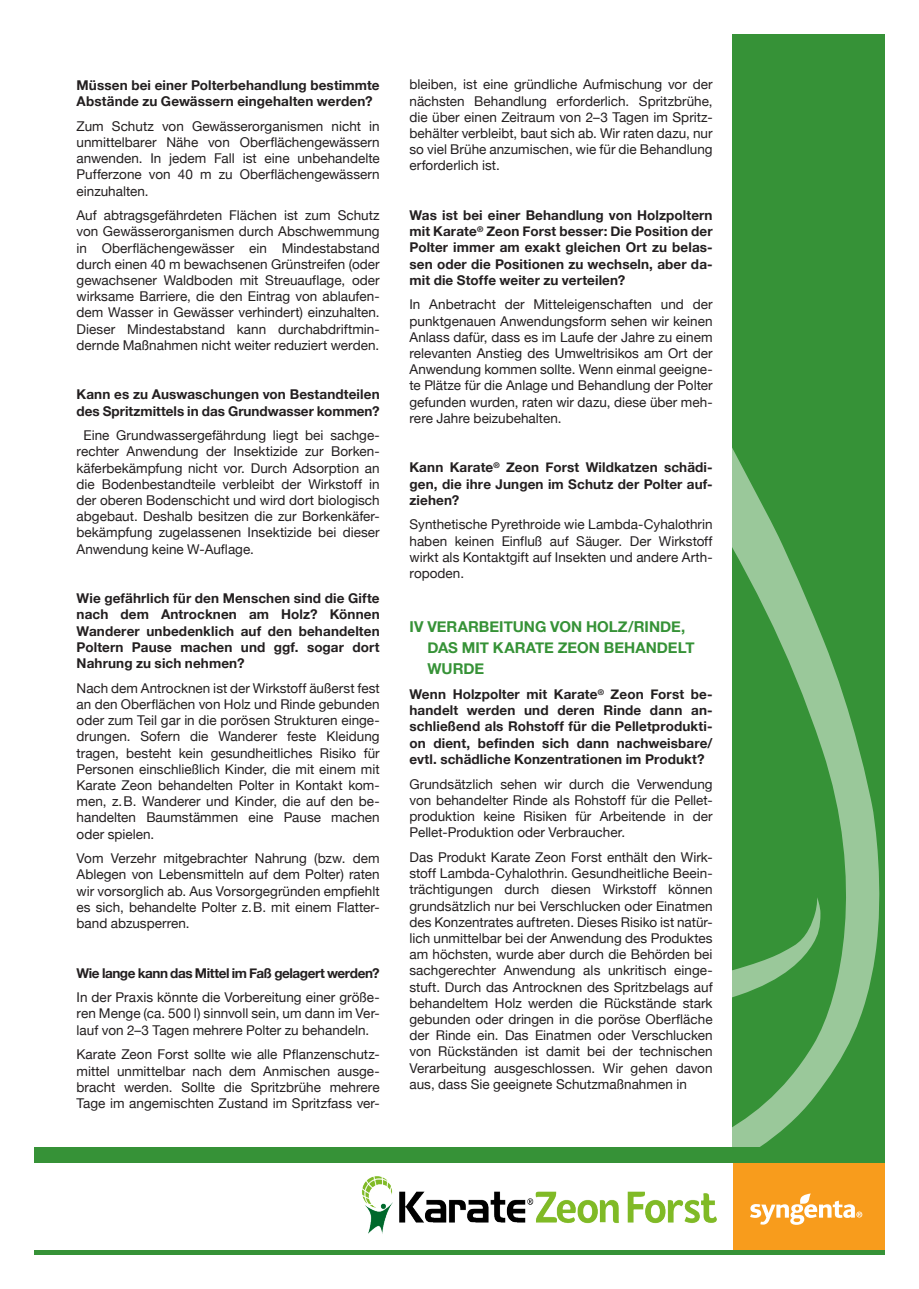
<style>
.page{position:relative;width:919px;height:1289px;background:#fff}
.page>*{position:absolute;margin:0;border:0;box-sizing:border-box;transform-origin:0 0}
.t1{font:700 15px/21px "Helvetica Neue";color:#369237}
.t2{font:13.5px/16.2px "Helvetica Neue";color:#231f20;text-align:justify}
.t3{font:700 13.5px/16.2px "Helvetica Neue";letter-spacing:.005em;color:#231f20;text-align:justify}
.t4{font:700 13.5px "Helvetica Neue";letter-spacing:-.03em;color:#231f20}
</style>
<div class="page">
<div style="left:732px;top:34px;width:152px;height:1220px;background:#369237"></div>
<svg style="left:732px;top:448px;width:147px;height:698px"></svg>
<div style="left:733px;top:1162px;width:151px;height:91px;background:#f89c1c"></div>
<svg style="left:750px;top:1193px;width:112px;height:31px"></svg>
<div style="left:34px;top:1146px;width:850px;height:16px;background:#369237"></div>
<hr style="left:34px;top:1250px;width:850px;height:4px;background:#369237">
<img style="left:341px;top:1162px;width:401px;height:93px">
<p class="t3" style="left:77px;top:77px;width:304px">Müssen bei einer Polterbehandlung bestimmte<br>Abstände zu Gewässern eingehalten werden?</p>
<p class="t2" style="left:77px;top:118px;width:304px">Zum Schutz von Gewässerorganismen nicht in unmittelbarer Nähe von Oberflächengewässern anwenden. In jedem Fall ist eine unbehandelte Pufferzone von 40 m zu Oberflächengewässern einzuhalten.</p>
<p class="t2" style="left:77px;top:208px;width:304px">Auf abtragsgefährdeten Flächen ist zum Schutz von Gewässerorganismen durch Abschwemmung in Oberflächengewässer ein Mindestabstand durch einen 40 m bewachsenen Grünstreifen (oder gewachsener Waldboden mit Streuauflage, oder wirksame Barriere, die den Eintrag von ablaufen&shy;dem Wasser in Gewässer verhindert) einzuhalten.<br>Dieser Mindestabstand kann durchabdriftmin&shy;dernde Maßnahmen nicht weiter reduziert werden.</p>
<p class="t3" style="left:77px;top:387px;width:304px">Kann es zu Auswaschungen von Bestandteilen des Spritzmittels in das Grundwasser kommen?</p>
<p class="t2" style="left:77px;top:428px;width:304px;text-indent:7px">Eine Grundwassergefährdung liegt bei sachge&shy;rechter Anwendung der Insektizide zur Borken&shy;käferbekämpfung nicht vor. Durch Adsorption an die Bodenbestandteile verbleibt der Wirkstoff in der oberen Bodenschicht und wird dort biologisch abgebaut. Deshalb besitzen die zur Borkenkäfer&shy;bekämpfung zugelassenen Insektizide bei dieser Anwendung keine W-Auflage.</p>
<p class="t3" style="left:77px;top:590px;width:304px">Wie gefährlich für den Menschen sind die Gifte nach dem Antrocknen am Holz? Können Wanderer unbedenklich auf den behandelten Poltern Pause machen und ggf. sogar dort Nahrung zu sich nehmen?</p>
<p class="t2" style="left:77px;top:680px;width:304px">Nach dem Antrocknen ist der Wirkstoff äußerst fest an den Oberflächen von Holz und Rinde gebunden oder zum Teil gar in die porösen Strukturen einge&shy;drungen. Sofern die Wanderer feste Kleidung tragen, besteht kein gesundheitliches Risiko für Personen einschließlich Kinder, die mit einem mit Karate Zeon behandelten Polter in Kontakt kom&shy;men, z.B. Wanderer und Kinder, die auf den be&shy;handelten Baumstämmen eine Pause machen oder spielen.</p>
<p class="t2" style="left:77px;top:851px;width:304px">Vom Verzehr mitgebrachter Nahrung (bzw. dem Ablegen von Lebensmitteln auf dem Polter) raten wir vorsorglich ab. Aus Vorsorgegründen empfiehlt es sich, behandelte Polter z.B. mit einem Flatter&shy;band abzusperren.</p>
<p class="t4" style="left:77px;top:962px;width:304px">Wie lange kann das Mittel im Faß gelagert werden?</p>
<p class="t2" style="left:77px;top:990px;width:304px">In der Praxis könnte die Vorbereitung einer größe&shy;ren Menge (ca. 500 l) sinnvoll sein, um dann im Ver&shy;lauf von 2–3 Tagen mehrere Polter zu behandeln.</p>
<p class="t2" style="left:77px;top:1047px;width:304px">Karate Zeon Forst sollte wie alle Pflanzenschutz&shy;mittel unmittelbar nach dem Anmischen ausge&shy;bracht werden. Sollte die Spritzbrühe mehrere Tage im angemischten Zustand im Spritzfass ver-</p>
<p class="t2" style="left:409px;top:77px;width:304px">bleiben, ist eine gründliche Aufmischung vor der nächsten Behandlung erforderlich. Spritzbrühe, die über einen Zeitraum von 2–3 Tagen im Spritz&shy;behälter verbleibt, baut sich ab. Wir raten dazu, nur so viel Brühe anzumischen, wie für die Behandlung erforderlich ist.</p>
<p class="t3" style="left:409px;top:207px;width:304px">Was ist bei einer Behandlung von Holzpoltern mit Karate<sup>®</sup> Zeon Forst besser: Die Position der Polter immer am exakt gleichen Ort zu belas&shy;sen oder die Positionen zu wechseln, aber da&shy;mit die Stoffe weiter zu verteilen?</p>
<p class="t2" style="left:409px;top:297px;width:304px">In Anbetracht der Mitteleigenschaften und der punktgenauen Anwendungsform sehen wir keinen Anlass dafür, dass es im Laufe der Jahre zu einem relevanten Anstieg des Umweltrisikos am Ort der Anwendung kommen sollte. Wenn einmal geeigne&shy;te Plätze für die Anlage und Behandlung der Polter gefunden wurden, raten wir dazu, diese über meh&shy;rere Jahre beizubehalten.</p>
<p class="t3" style="left:409px;top:460px;width:304px">Kann Karate<sup>®</sup> Zeon Forst Wildkatzen schädi&shy;gen, die ihre Jungen im Schutz der Polter auf&shy;ziehen?</p>
<p class="t2" style="left:409px;top:517px;width:304px">Synthetische Pyrethroide wie Lambda-Cyhalothrin haben keinen Einfluß auf Säuger. Der Wirkstoff wirkt als Kontaktgift auf Insekten und andere Arth&shy;ropoden.</p>
<p class="t1" style="left:427px;top:617px;width:269px;text-indent:-18px">IV VERARBEITUNG VON HOLZ/RINDE,<br>DAS MIT KARATE ZEON BEHANDELT<br>WURDE</p>
<p class="t3" style="left:409px;top:686px;width:304px">Wenn Holzpolter mit Karate<sup>®</sup> Zeon Forst be&shy;handelt werden und deren Rinde dann an&shy;schließend als Rohstoff für die Pelletprodukti&shy;on dient, befinden sich dann nachweisbare/ evtl. schädliche Konzentrationen im Produkt?</p>
<p class="t2" style="left:409px;top:776px;width:304px">Grundsätzlich sehen wir durch die Verwendung von behandelter Rinde als Rohstoff für die Pellet&shy;produktion keine Risiken für Arbeitende in der Pellet-Produktion oder Verbraucher.</p>
<p class="t2" style="left:409px;top:849px;width:304px">Das Produkt Karate Zeon Forst enthält den Wirk&shy;stoff Lambda-Cyhalothrin. Gesundheitliche Beein&shy;trächtigungen durch diesen Wirkstoff können grundsätzlich nur bei Verschlucken oder Einatmen des Konzentrates auftreten. Dieses Risiko ist natür&shy;lich unmittelbar bei der Anwendung des Produktes am höchsten, wurde aber durch die Behörden bei sachgerechter Anwendung als unkritisch einge&shy;stuft. Durch das Antrocknen des Spritzbelags auf behandeltem Holz werden die Rückstände stark gebunden oder dringen in die poröse Oberfläche der Rinde ein. Das Einatmen oder Verschlucken von Rückständen ist damit bei der technischen Verarbeitung ausgeschlossen. Wir gehen davon aus, dass Sie geeignete Schutzmaßnahmen in</p>
</div>
